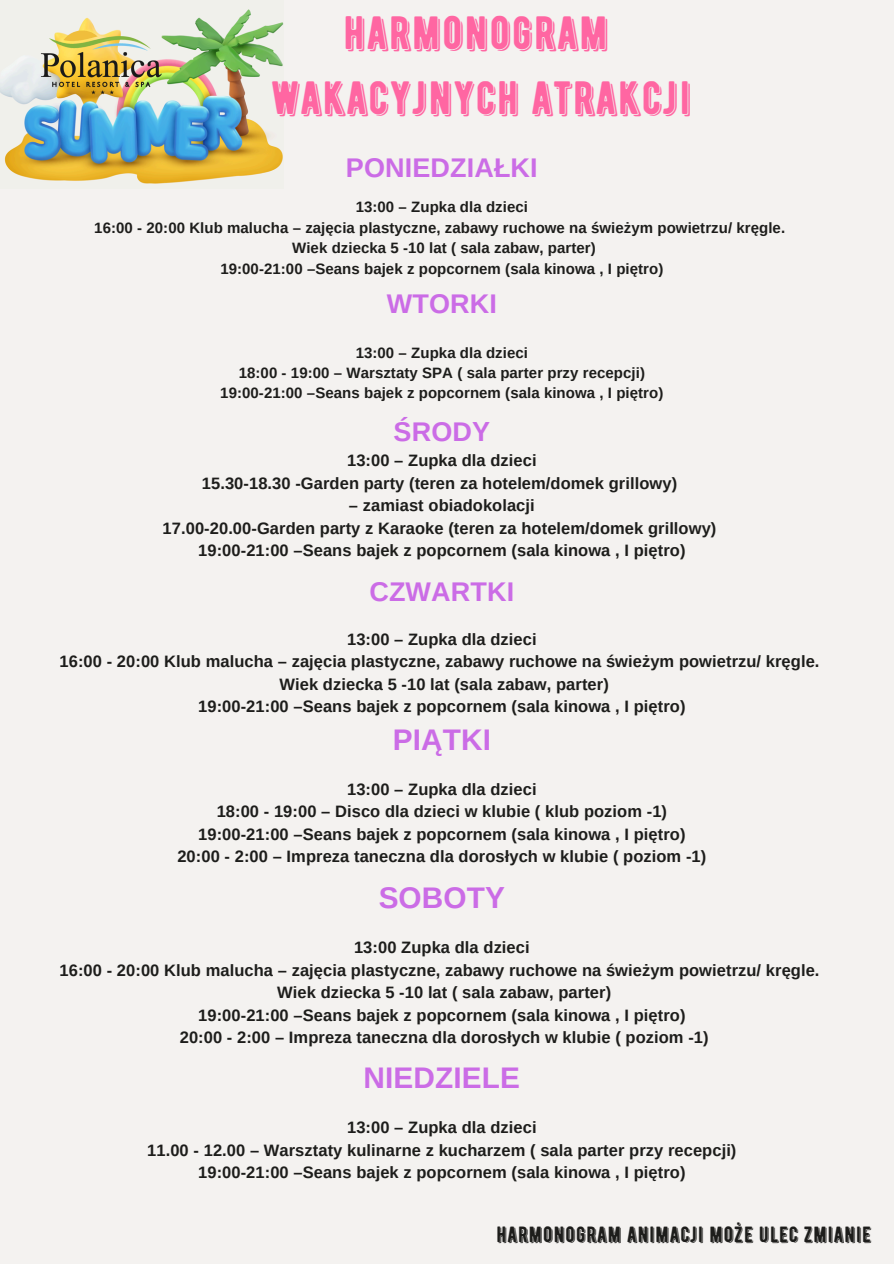
<style>
.page{position:relative;width:894px;height:1264px;background:#fff}
.page>*{position:absolute;margin:0;border:0;box-sizing:border-box;transform-origin:0 0}
.t1{font:46.65px/64.8px "BERNIER Shade";letter-spacing:.005em;color:#ff66a2;text-align:center}
.t2{font:700 29.7px "Arimo";letter-spacing:.005em;color:#cb6ce6}
.t3{font:700 27px "Arimo";letter-spacing:.005em;color:#cb6ce6}
.t4{font:22.05px "BERNIER Shade";letter-spacing:.005em;color:#1d1d1b}
.t5{font:700 16.5px/22.5px "Arimo";letter-spacing:.005em;color:#1d1d1b;text-align:center}
.t6{font:700 15px/20.7px "Arimo";letter-spacing:.005em;color:#1d1d1b;text-align:center}
</style>
<div class="page">
<div style="left:0;top:0;width:893px;height:1263px;background:#f4f2f0"></div>
<img style="left:4px;top:9px;width:280px;height:175px">
<img style="left:0;top:9px;width:220px;height:133px">
<h1 class="t1" style="left:272px;top:0;width:422px">HARMONOGRAM<br>WAKACYJNYCH ATRAKCJI</h1>
<h3 class="t3" style="left:346px;top:153px;width:193px">PONIEDZIAŁKI</h3>
<p class="t6" style="left:94px;top:196px;width:692px">13:00 – Zupka dla dzieci<br>16:00 - 20:00 Klub malucha – zajęcia plastyczne, zabawy ruchowe na świeżym powietrzu/ kręgle.<br>Wiek dziecka 5 -10 lat ( sala zabaw, parter)<br>19:00-21:00 –Seans bajek z popcornem (sala kinowa , I piętro)</p>
<h3 class="t3" style="left:387px;top:288px;width:111px">WTORKI</h3>
<p class="t6" style="left:220px;top:342px;width:444px;line-height:20.2px">13:00 – Zupka dla dzieci<br>18:00 - 19:00 – Warsztaty SPA ( sala parter przy recepcji)<br>19:00-21:00 –Seans bajek z popcornem (sala kinowa , I piętro)</p>
<h3 class="t3" style="left:393px;top:416px;width:98px">ŚRODY</h3>
<p class="t5" style="left:202px;top:449px;width:476px">13:00 – Zupka dla dzieci<br>15.30-18.30 -Garden party (teren za hotelem/domek grillowy)</p>
<p class="t5" style="left:163px;top:494px;width:555px">– zamiast obiadokolacji<br>17.00-20.00-Garden party z Karaoke (teren za hotelem/domek grillowy)<br>19:00-21:00 –Seans bajek z popcornem (sala kinowa , I piętro)</p>
<h3 class="t3" style="left:369px;top:576px;width:146px">CZWARTKI</h3>
<p class="t5" style="left:60px;top:627px;width:761px">13:00 – Zupka dla dzieci<br>16:00 - 20:00 Klub malucha – zajęcia plastyczne, zabawy ruchowe na świeżym powietrzu/ kręgle.<br>Wiek dziecka 5 -10 lat (sala zabaw, parter)<br>19:00-21:00 –Seans bajek z popcornem (sala kinowa , I piętro)</p>
<h2 class="t2" style="left:392px;top:722px;width:100px">PIĄTKI</h2>
<p class="t5" style="left:177px;top:777px;width:530px">13:00 – Zupka dla dzieci<br>18:00 - 19:00 – Disco dla dzieci w klubie ( klub poziom -1)<br>19:00-21:00 –Seans bajek z popcornem (sala kinowa , I piętro)<br>20:00 - 2:00 – Impreza taneczna dla dorosłych w klubie ( poziom -1)</p>
<h2 class="t2" style="left:378px;top:881px;width:128px">SOBOTY</h2>
<p class="t5" style="left:60px;top:936px;width:761px">13:00 Zupka dla dzieci<br>16:00 - 20:00 Klub malucha – zajęcia plastyczne, zabawy ruchowe na świeżym powietrzu/ kręgle.<br>Wiek dziecka 5 -10 lat ( sala zabaw, parter)<br>19:00-21:00 –Seans bajek z popcornem (sala kinowa , I piętro)<br>20:00 - 2:00 – Impreza taneczna dla dorosłych w klubie ( poziom -1)</p>
<h2 class="t2" style="left:363px;top:1061px;width:158px">NIEDZIELE</h2>
<p class="t5" style="left:147px;top:1116px;width:590px">13:00 – Zupka dla dzieci<br>11.00 - 12.00 – Warsztaty kulinarne z kucharzem ( sala parter przy recepcji)<br>19:00-21:00 –Seans bajek z popcornem (sala kinowa , I piętro)</p>
<h3 class="t4" style="left:496px;top:1221px;width:376px">HARMONOGRAM ANIMACJI MOŻE ULEC ZMIANIE</h3>
</div>
